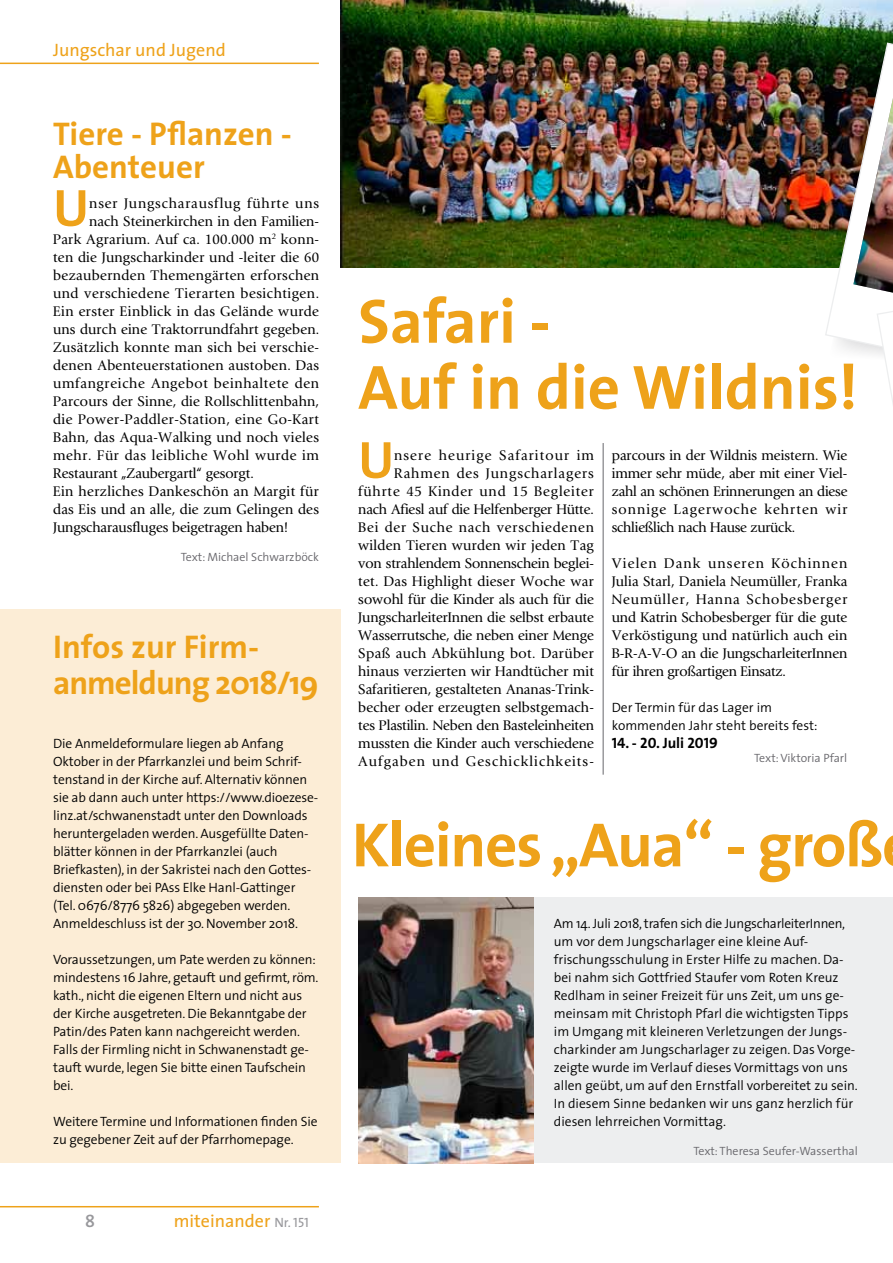
<style>
.page{position:relative;width:893px;height:1263px;background:#fff}
.page>*{position:absolute;margin:0;border:0;box-sizing:border-box;transform-origin:0 0}
.t1{font:700 63px/66px "The Sans";letter-spacing:-.005em;color:#eea21a}
.t2{font:700 52.65px "The Sans";color:#eea21a}
.t3{font:700 33px/36px "The Sans";letter-spacing:-.03em;color:#eea21a}
.t4{font:700 33px/33px "The Sans";color:#eea21a}
.t5{font:18px "The Sans";color:#eea21a}
.t6{font:18px "The Sans Semi Bold Caps";color:#98989c}
.t7{font:15px "The Sans Bold Caps";color:#000}
.t8{font:13.5px/18px "GI25";letter-spacing:.035em;color:#000;text-align:justify}
.t9{font:300 13.5px/18px "The Sans";letter-spacing:-.01em;color:#000}
.t10{font:13.5px "GI25";letter-spacing:.055em;color:#000}
.t11{font:13.5px "GI25";letter-spacing:.01em;color:#000}
.t12{font:13.5px "GI25";letter-spacing:.065em;color:#000}
.t13{font:13.5px "GI25";letter-spacing:.06em;color:#000}
.t14{font:13.5px "GI25";letter-spacing:.075em;color:#000}
.t15{font:300 12px "The Sans";color:#68676c}
.s1{font-size:13.5px;color:#98989c}
.s2{font-family:"The Sans Caps";font-size:13.5px;color:#98989c}
.s3{font-family:"The Sans";font-weight:700}
</style>
<div class="page">
<img style="left:340px;top:0;width:553px;height:268px">
<hr style="left:0;top:63px;width:319px;height:1px;background:#eea21a">
<hr style="left:0;top:1206px;width:319px;height:1px;background:#eea21a">
<div style="left:0;top:609px;width:340px;height:554px;background:#fcedd6"></div>
<hr style="left:603px;top:443px;width:1px;height:332px;background:#68676c">
<img style="left:824px;top:42px;width:69px;height:362px">
<div style="left:358px;top:897px;width:535px;height:266px;background:#edeeef"></div>
<img style="left:358px;top:897px;width:176px;height:266px">
<h3 class="t5" style="left:53px;top:35px;width:174px">Jungschar und Jugend</h3>
<h3 class="t4" style="left:53px;top:116px;width:240px">Tiere - Pflanzen -<br>Abenteuer</h3>
<h2 class="t2" style="left:53px;top:164px;width:37px">U</h2>
<p class="t14" style="left:89px;top:195px;width:231px">nser Jungscharausflug führte uns</p>
<p class="t8" style="left:89px;top:212px;width:231px">nach Steinerkirchen in den Familien-</p>
<p class="t8" style="left:53px;top:230px;width:267px">Park Agrarium. Auf ca. 100.000 m<sup>2</sup> konn-</p>
<p class="t8" style="left:53px;top:248px;width:267px">ten die Jungscharkinder und -leiter die 60</p>
<p class="t8" style="left:53px;top:266px;width:267px">bezaubernden Themengärten erforschen</p>
<p class="t10" style="left:53px;top:285px;width:267px">und verschiedene Tierarten besichtigen.</p>
<p class="t8" style="left:53px;top:302px;width:267px">Ein erster Einblick in das Gelände wurde</p>
<p class="t8" style="left:53px;top:320px;width:267px">uns durch eine Traktorrundfahrt gegeben.</p>
<p class="t8" style="left:53px;top:338px;width:267px">Zusätzlich konnte man sich bei verschie-</p>
<p class="t8" style="left:53px;top:356px;width:267px">denen Abenteuerstationen austoben. Das</p>
<p class="t12" style="left:53px;top:375px;width:267px">umfangreiche Angebot beinhaltete den</p>
<p class="t8" style="left:53px;top:392px;width:267px">Parcours der Sinne, die Rollschlittenbahn,</p>
<p class="t10" style="left:53px;top:411px;width:267px">die Power-Paddler-Station, eine Go-Kart</p>
<p class="t8" style="left:53px;top:428px;width:267px">Bahn, das Aqua-Walking und noch vieles</p>
<p class="t13" style="left:53px;top:447px;width:267px">mehr. Für das leibliche Wohl wurde im</p>
<p class="t11" style="left:53px;top:465px;width:202px">Restaurant „Zaubergartl“ gesorgt.</p>
<p class="t8" style="left:53px;top:482px;width:267px">Ein herzliches Dankeschön an Margit für</p>
<p class="t8" style="left:53px;top:500px;width:267px">das Eis und an alle, die zum Gelingen des</p>
<p class="t11" style="left:53px;top:519px;width:236px">Jungscharausfluges beigetragen haben!</p>
<p class="t15" style="left:181px;top:547px;width:140px">Text: Michael Schwarzböck</p>
<h3 class="t3" style="left:53px;top:628px;width:267px">Infos zur Firm&shy;anmeldung 2018/19</h3>
<p class="t9" style="left:53px;top:734px;width:267px">Die Anmeldeformulare liegen ab Anfang Oktober in der Pfarrkanzlei und beim Schrif&shy;tenstand in der Kirche auf. Alternativ können sie ab dann auch unter https://www.dioezese&shy;linz.at/schwanenstadt unter den Downloads heruntergeladen werden. Ausgefüllte Daten&shy;blätter können in der Pfarrkanzlei (auch Briefkasten), in der Sakristei nach den Gottes&shy;diensten oder bei PAss Elke Hanl-Gattinger (Tel. 0676/8776 5826) abgegeben werden.<br>Anmeldeschluss ist der 30. November 2018.</p>
<p class="t9" style="left:53px;top:950px;width:267px">Voraussetzungen, um Pate werden zu können: mindestens 16 Jahre, getauft und gefirmt, röm. kath., nicht die eigenen Eltern und nicht aus der Kirche ausgetreten. Die Bekanntgabe der Patin/des Paten kann nachgereicht werden.<br>Falls der Firmling nicht in Schwanenstadt ge&shy;tauft wurde, legen Sie bitte einen Taufschein bei.</p>
<p class="t9" style="left:53px;top:1112px;width:266px">Weitere Termine und Informationen finden Sie zu gegebener Zeit auf der Pfarrhomepage.</p>
<h3 class="t6" style="left:85px;top:1206px;width:11px">8</h3>
<h3 class="t5" style="left:174px;top:1206px;width:137px">miteinander <span class="s1">Nr.</span> <span class="s2">151</span></h3>
<h1 class="t1" style="left:358px;top:287px;width:501px">Safari -<br>Auf in die Wildnis!</h1>
<h2 class="t2" style="left:358px;top:416px;width:37px">U</h2>
<p class="t8" style="left:358px;top:446px;width:237px;text-align:right">nsere heurige Safaritour im Rahmen des Jungscharlagers führte 45 Kinder und 15 Begleiter nach Afiesl auf die Helfenberger Hütte.<br>Bei der Suche nach verschiedenen wilden Tieren wurden wir jeden Tag von strahlendem Sonnenschein beglei&shy;tet. Das Highlight dieser Woche war sowohl für die Kinder als auch für die JungscharleiterInnen die selbst erbaute Wasserrutsche, die neben einer Menge Spaß auch Abkühlung bot. Darüber hinaus verzierten wir Handtücher mit Safaritieren, gestalteten Ananas-Trink&shy;becher oder erzeugten selbstgemach&shy;tes Plastilin. Neben den Basteleinheiten mussten die Kinder auch verschiedene Aufgaben und Geschicklichkeits-</p>
<p class="t8" style="left:612px;top:446px;width:237px">parcours in der Wildnis meistern. Wie immer sehr müde, aber mit einer Viel&shy;zahl an schönen Erinnerungen an diese sonnige Lagerwoche kehrten wir schließlich nach Hause zurück.</p>
<p class="t8" style="left:612px;top:554px;width:237px">Vielen Dank unseren Köchinnen Julia Starl, Daniela Neumüller, Franka Neumüller, Hanna Schobesberger und Katrin Schobesberger für die gute Verköstigung und natürlich auch ein B-R-A-V-O an die JungscharleiterInnen für ihren großartigen Einsatz.</p>
<p class="t9" style="left:612px;top:698px;width:207px">Der Termin für das Lager im kommenden Jahr steht bereits fest:</p>
<p class="t7" style="left:612px;top:730px;width:108px">14. - 20. <span class="s3">Juli</span> 2019</p>
<p class="t15" style="left:754px;top:748px;width:95px">Text: Viktoria Pfarl</p>
<h1 class="t1" style="left:352px;top:810px;width:533px">Kleines „Aua“ - groß</h1>
<p class="t9" style="left:554px;top:914px;width:305px">Am 14. Juli 2018, trafen sich die JungscharleiterInnen, um vor dem Jungscharlager eine kleine Auf&shy;frischungsschulung in Erster Hilfe zu machen. Da&shy;bei nahm sich Gottfried Staufer vom Roten Kreuz Redlham in seiner Freizeit für uns Zeit, um uns ge&shy;meinsam mit Christoph Pfarl die wichtigsten Tipps im Umgang mit kleineren Verletzungen der Jungs&shy;charkinder am Jungscharlager zu zeigen. Das Vorge&shy;zeigte wurde im Verlauf dieses Vormittags von uns allen geübt, um auf den Ernstfall vorbereitet zu sein.<br>In diesem Sinne bedanken wir uns ganz herzlich für diesen lehrreichen Vormittag.</p>
<p class="t15" style="left:693px;top:1141px;width:166px">Text: Theresa Seufer-Wasserthal</p>
</div>
